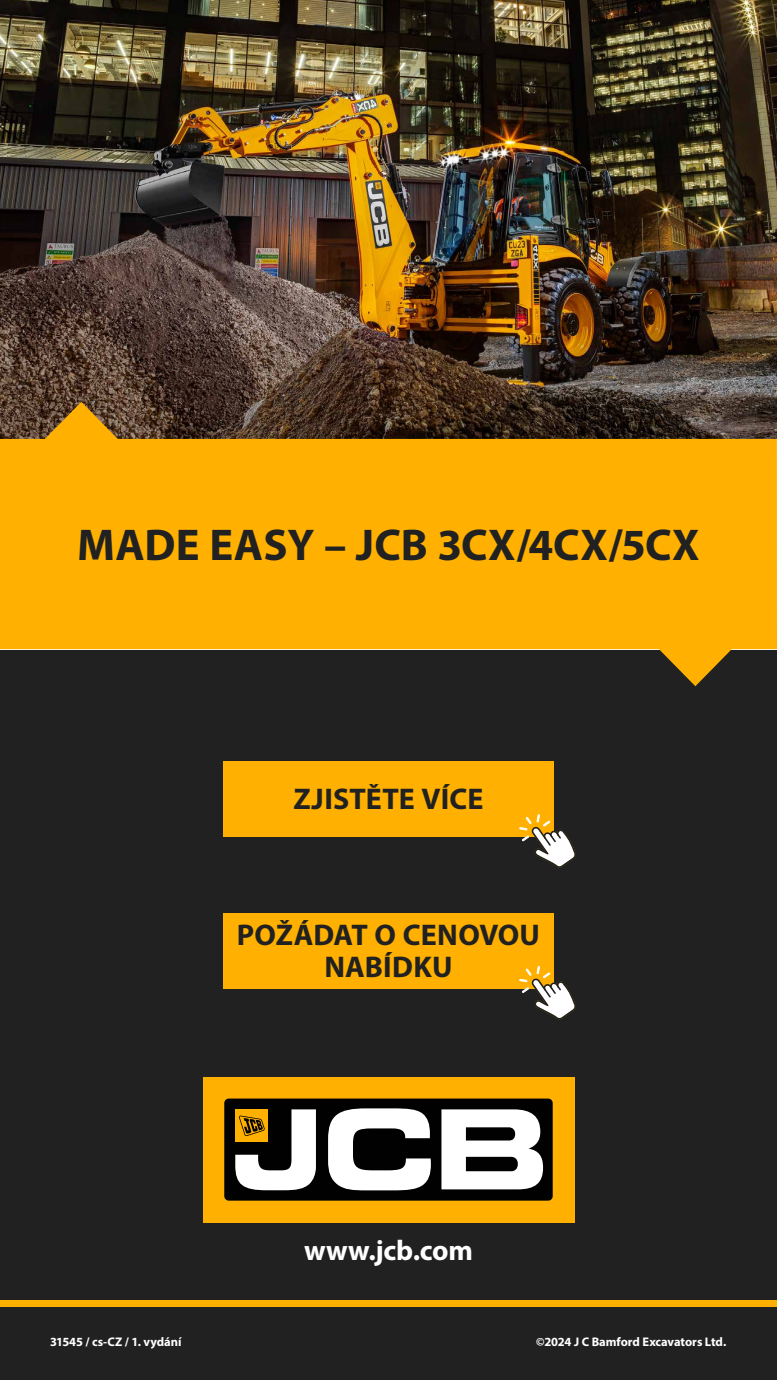
<style>
.page{position:relative;width:777px;height:1380px;background:#fff}
.page>*{position:absolute;margin:0;border:0;box-sizing:border-box;transform-origin:0 0}
.t1{font:700 44.69px "Myriad Pro";letter-spacing:.005em;color:#212121}
.t2{font:700 30px/32.5px "Myriad Pro";letter-spacing:.005em;color:#212121;text-align:center}
.t3{font:700 28.5px "Myriad Pro";letter-spacing:-.01em;color:#fff}
.t4{font:700 12.5px "Myriad Pro";letter-spacing:-.005em;color:#fff}
</style>
<div class="page">
<div style="left:0;top:650px;width:776px;height:730px;background:#212121"></div>
<img style="left:0;top:0;width:776px;height:402px">
<div style="left:0;top:1300px;width:776px;height:7px;background:#ffb000"></div>
<div style="left:203px;top:1077px;width:371px;height:145px;background:#ffb000"></div>
<div style="left:224px;top:1099px;width:328px;height:102px;background:#000100;border-radius:5px"></div>
<svg style="left:328px;top:1108px;width:102px;height:82px"></svg>
<svg style="left:441px;top:1109px;width:102px;height:80px"></svg>
<svg style="left:235px;top:1109px;width:81px;height:81px"></svg>
<svg style="left:0;top:402px;width:776px;height:284px;background:#cc8e09"></svg>
<div style="left:223px;top:913px;width:330px;height:76px;background:#ffb000"></div>
<div style="left:223px;top:761px;width:330px;height:76px;background:#ffb000"></div>
<svg style="left:519px;top:966px;width:57px;height:54px"></svg>
<svg style="left:519px;top:815px;width:57px;height:53px"></svg>
<h1 class="t1" style="left:77px;top:515px;width:623px">MADE EASY – JCB 3CX/4CX/5CX</h1>
<h2 class="t2" style="left:293px;top:782px;width:192px">ZJISTĚTE VÍCE</h2>
<h2 class="t2" style="left:237px;top:917px;width:304px">POŽÁDAT O CENOVOU<br>NABÍDKU</h2>
<h3 class="t3" style="left:304px;top:1231px;width:170px">www.jcb.com</h3>
<p class="t4" style="left:50px;top:1334px;width:133px">31545 / cs‑CZ / 1. vydání</p>
<p class="t4" style="left:536px;top:1334px;width:191px">©2024 J C Bamford Excavators Ltd.</p>
</div>
